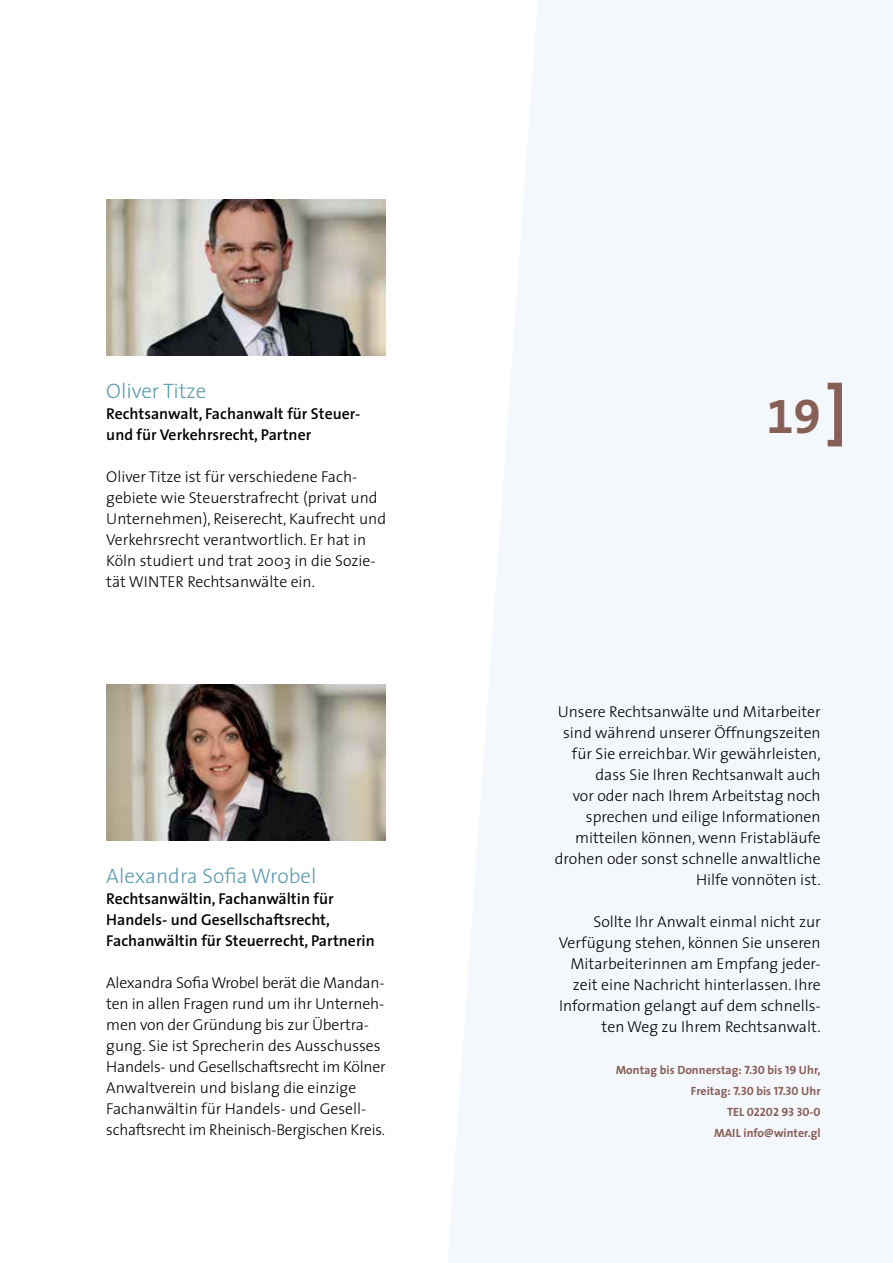
<style>
.page{position:relative;width:893px;height:1263px;background:#fff}
.page>*{position:absolute;margin:0;border:0;box-sizing:border-box;transform-origin:0 0}
.t1{font:48.75px "The Sans Bold Expert";color:#885f57}
.t2{font:300 21px "The Sans";color:#5d9cb0}
.t3{font:300 15.75px/21px "The Sans";color:#000;text-align:right}
.t4{font:600 15.75px/21px "The Sans";color:#000}
.t5{font:700 12px/21px "The Sans";color:#885f57;text-align:right}
.t6{font:12px "The Sans Bold Caps";color:#885f57}
.s1{font-family:"The Sans Bold Caps";font-weight:400}
.s2{font-family:"The Sans";font-weight:700}
</style>
<div class="page">
<svg style="left:448px;top:0;width:445px;height:1263px;fill:#f4f7fc"></svg>
<svg style="left:828px;top:383px;width:14px;height:63px"></svg>
<img style="left:106px;top:685px;width:279px;height:155px">
<img style="left:106px;top:200px;width:279px;height:156px">
<h2 class="t2" style="left:106px;top:374px;width:101px">Oliver Titze</h2>
<p class="t4" style="left:106px;top:403px;width:255px">Rechtsanwalt, Fachanwalt für Steuer&shy;und für Verkehrsrecht, Partner</p>
<p class="t3" style="left:106px;top:466px;width:281px;text-align:left">Oliver Titze ist für verschiedene Fach&shy;gebiete wie Steuerstrafrecht (privat und Unternehmen), Reiserecht, Kaufrecht und Verkehrsrecht verantwortlich. Er hat in Köln studiert und trat 2003 in die Sozie&shy;tät WINTER Rechtsanwälte ein.</p>
<h2 class="t2" style="left:106px;top:858px;width:212px">Alexandra Sofia Wrobel</h2>
<p class="t4" style="left:106px;top:888px;width:270px">Rechtsanwältin, Fachanwältin für<br>Handels- und Gesellschaftsrecht,<br>Fachanwältin für Steuerrecht, Partnerin</p>
<p class="t3" style="left:106px;top:971px;width:281px;text-align:left">Alexandra Sofia Wrobel berät die Mandan&shy;ten in allen Fragen rund um ihr Unterneh&shy;men von der Gründung bis zur Übertra&shy;gung. Sie ist Sprecherin des Ausschusses Handels- und Gesellschaftsrecht im Kölner Anwaltverein und bislang die einzige Fachanwältin für Handels- und Gesell&shy;schaftsrecht im Rheinisch-Bergischen Kreis.</p>
<h1 class="t1" style="left:767px;top:376px;width:55px">19</h1>
<p class="t3" style="left:555px;top:700px;width:267px">Unsere Rechtsanwälte und Mitarbeiter sind während unserer Öffnungszeiten für Sie erreichbar. Wir gewährleisten, dass Sie Ihren Rechtsanwalt auch<br>vor oder nach Ihrem Arbeitstag noch sprechen und eilige Informationen mitteilen können, wenn Fristabläufe drohen oder sonst schnelle anwaltliche Hilfe vonnöten ist.</p>
<p class="t3" style="left:559px;top:910px;width:263px">Sollte Ihr Anwalt einmal nicht zur Verfügung stehen, können Sie unseren Mitarbeiterinnen am Empfang jeder&shy;zeit eine Nachricht hinterlassen. Ihre Information gelangt auf dem schnells&shy;ten Weg zu Ihrem Rechtsanwalt.</p>
<p class="t5" style="left:616px;top:1059px;width:206px">Montag bis Donnerstag: <span class="s1">7.30</span> bis <span class="s1">19</span> Uhr,<br>Freitag: <span class="s1">7.30</span> bis <span class="s1">17.30</span> Uhr</p>
<p class="t6" style="left:727px;top:1102px;width:95px"><span class="s2">TEL</span> 02202 93 30-0</p>
<p class="t5" style="left:714px;top:1122px;width:108px">MAIL info@winter.gl</p>
</div>
